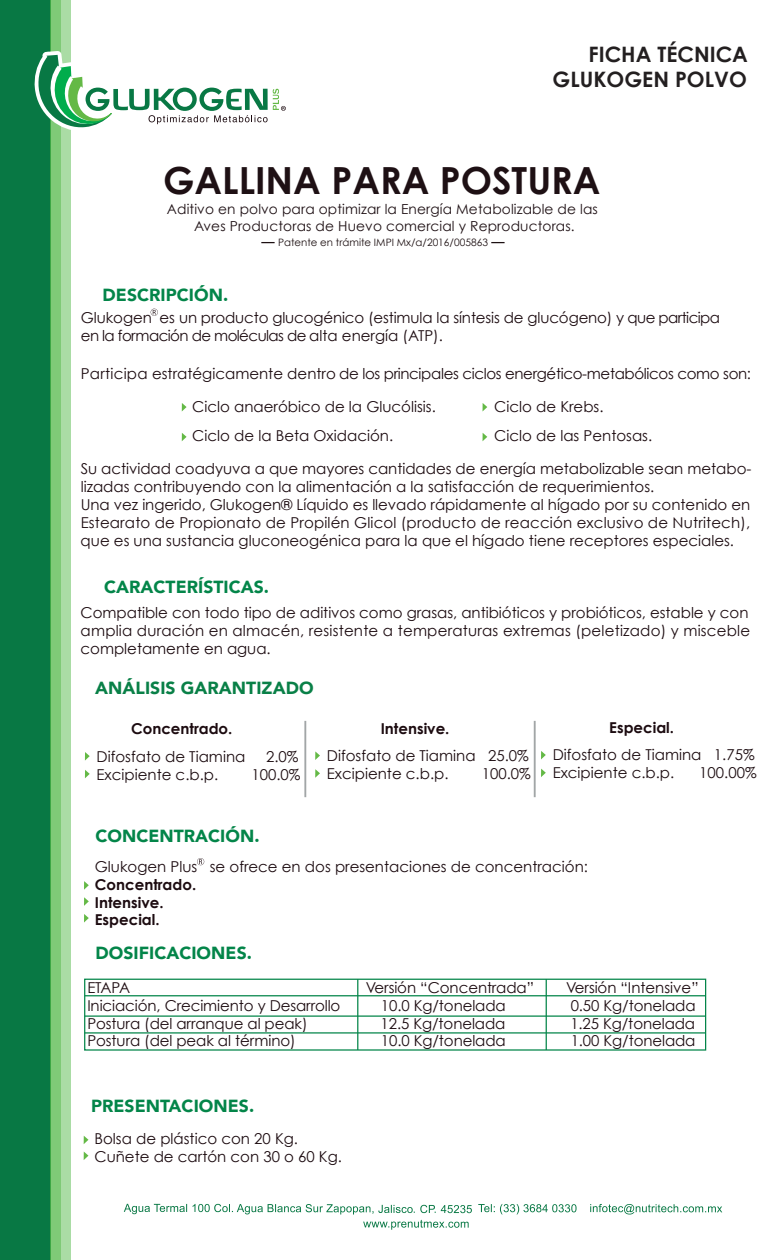
<style>
.page{position:relative;width:765px;height:1260px;background:#fff}
.page>*{position:absolute;margin:0;border:0;box-sizing:border-box;transform-origin:0 0}
.t1{font:700 37.38px "Century Gothic";color:#1e1014}
.t2{font:700 21.25px/25.5px "Century Gothic";color:#231f20;text-align:right}
.t3{font:900 17.5px "Avenir";letter-spacing:.005em;color:#038549}
.t4{font:900 17.5px "Avenir";letter-spacing:.005em;color:#098047}
.t5{font:15px/18px "Century Gothic";color:#1c0b10}
.t6{font:15px/18px "Century Gothic";color:#1b0b0f}
.t7{font:700 15px/17.4px "Century Gothic";color:#1c0b10}
.t8{font:13.75px/16.2px "Century Gothic";letter-spacing:.01em;color:#1e1014;text-align:center}
.t9{font:10.25px "Century Gothic";color:#1d1012}
</style>
<div class="page">
<svg style="left:182px;top:403px;width:5px;height:8px"></svg>
<svg style="left:182px;top:433px;width:5px;height:8px"></svg>
<svg style="left:483px;top:403px;width:4px;height:8px"></svg>
<svg style="left:483px;top:433px;width:4px;height:8px"></svg>
<svg style="left:151px;top:309px;width:7px;height:7px"></svg>
<div style="left:0;top:0;width:51px;height:1260px;background:#087844"></div>
<svg style="left:51px;top:0;width:20px;height:1260px"></svg>
<svg style="left:124px;top:1204px;width:63px;height:10px"></svg>
<svg style="left:478px;top:1204px;width:99px;height:11px"></svg>
<svg style="left:590px;top:1204px;width:132px;height:11px"></svg>
<svg style="left:193px;top:1204px;width:279px;height:26px"></svg>
<svg style="left:34px;top:51px;width:252px;height:87px"></svg>
<svg style="left:261px;top:242px;width:14px;height:1px"></svg>
<svg style="left:491px;top:242px;width:14px;height:1px"></svg>
<svg style="left:84px;top:881px;width:5px;height:9px"></svg>
<svg style="left:84px;top:897px;width:5px;height:9px"></svg>
<svg style="left:84px;top:914px;width:5px;height:9px"></svg>
<svg style="left:84px;top:1136px;width:4px;height:8px"></svg>
<svg style="left:84px;top:1152px;width:4px;height:8px"></svg>
<div style="left:84px;top:979px;width:622px;height:72px;border:1px solid #038549"></div>
<hr style="left:85px;top:995px;width:621px;height:1px;background:#038549">
<hr style="left:85px;top:1015px;width:621px;height:2px;background:#038549">
<hr style="left:85px;top:1032px;width:621px;height:2px;background:#038549">
<hr style="left:357px;top:979px;width:1px;height:71px;background:#038549">
<hr style="left:546px;top:979px;width:1px;height:71px;background:#038549">
<svg style="left:197px;top:858px;width:7px;height:7px"></svg>
<svg style="left:85px;top:770px;width:5px;height:8px"></svg>
<svg style="left:85px;top:752px;width:5px;height:9px"></svg>
<svg style="left:315px;top:769px;width:5px;height:9px"></svg>
<svg style="left:315px;top:751px;width:5px;height:9px"></svg>
<svg style="left:541px;top:769px;width:5px;height:8px"></svg>
<svg style="left:541px;top:751px;width:5px;height:8px"></svg>
<hr style="left:304px;top:721px;width:2px;height:76px;background:#a2a6a7">
<hr style="left:534px;top:721px;width:2px;height:76px;background:#a2a6a7">
<h2 class="t2" style="left:553px;top:40px;width:197px">FICHA TÉCNICA<br>GLUKOGEN POLVO</h2>
<h1 class="t1" style="left:163px;top:152px;width:439px">GALLINA PARA POSTURA</h1>
<p class="t8" style="left:167px;top:201px;width:432px">Aditivo en polvo para optimizar la Energía Metabolizable de las<br>Aves Productoras de Huevo comercial y Reproductoras.</p>
<p class="t9" style="left:278px;top:235px;width:211px">Patente en trámite IMPI Mx/a/2016/005863</p>
<p class="t3" style="left:103px;top:280px;width:127px">DESCRIPCIÓN.</p>
<p class="t5" style="left:81px;top:309px;width:641px">Glukogen es un producto glucogénico (estimula la síntesis de glucógeno) y que participa en la formación de moléculas de alta energía (ATP).</p>
<p class="t5" style="left:192px;top:358px;width:560px;line-height:32px;text-indent:-111px">Participa estratégicamente dentro de los principales ciclos energético-metabólicos como son:<br>Ciclo anaeróbico de la Glucólisis.</p>
<p class="t5" style="left:192px;top:427px;width:202px">Ciclo de la Beta Oxidación.</p>
<p class="t5" style="left:494px;top:391px;width:160px;line-height:29.9px">Ciclo de Krebs.<br>Ciclo de las Pentosas.</p>
<p class="t5" style="left:81px;top:459px;width:672px">Su actividad coadyuva a que mayores cantidades de energía metabolizable sean metabo&shy;lizadas contribuyendo con la alimentación a la satisfacción de requerimientos.<br>Una vez ingerido, Glukogen® Líquido es llevado rápidamente al hígado por su contenido en Estearato de Propionato de Propilén Glicol (producto de reacción exclusivo de Nutritech), que es una sustancia gluconeogénica para la que el hígado tiene receptores especiales.</p>
<p class="t3" style="left:104px;top:572px;width:166px">CARACTERÍSTICAS.</p>
<p class="t5" style="left:81px;top:604px;width:671px;text-align:justify">Compatible con todo tipo de aditivos como grasas, antibióticos y probióticos, estable y con amplia duración en almacén, resistente a temperaturas extremas (peletizado) y misceble completamente en agua.</p>
<p class="t4" style="left:95px;top:673px;width:220px">ANÁLISIS GARANTIZADO</p>
<p class="t7" style="left:131px;top:719px;width:103px">Concentrado.</p>
<p class="t7" style="left:381px;top:719px;width:70px">Intensive.</p>
<p class="t7" style="left:609px;top:718px;width:66px">Especial.</p>
<p class="t6" style="left:97px;top:747px;width:150px">Difosfato de Tiamina</p>
<p class="t6" style="left:266px;top:747px;width:34px">2.0%</p>
<p class="t6" style="left:97px;top:765px;width:123px">Excipiente c.b.p.</p>
<p class="t6" style="left:252px;top:765px;width:51px">100.0%</p>
<p class="t6" style="left:327px;top:746px;width:203px">Difosfato de Tiamina 25.0%<br>Excipiente c.b.p.</p>
<p class="t6" style="left:482px;top:764px;width:51px">100.0%</p>
<p class="t6" style="left:553px;top:746px;width:203px">Difosfato de Tiamina 1.75%<br>Excipiente c.b.p.</p>
<p class="t6" style="left:699px;top:764px;width:59px">100.00%</p>
<p class="t3" style="left:95px;top:821px;width:166px">CONCENTRACIÓN.</p>
<p class="t5" style="left:95px;top:858px;width:495px">Glukogen Plus se ofrece en dos presentaciones de concentración:</p>
<p class="t7" style="left:95px;top:876px;width:103px">Concentrado.<br>Intensive.<br>Especial.</p>
<p class="t3" style="left:95px;top:938px;width:158px">DOSIFICACIONES.</p>
<p class="t5" style="left:87px;top:979px;width:44px">ETAPA</p>
<p class="t5" style="left:366px;top:979px;width:170px">Versión “Concentrada”</p>
<p class="t5" style="left:566px;top:979px;width:134px">Versión “Intensive”</p>
<p class="t5" style="left:87px;top:996px;width:255px">Iniciación, Crecimiento y Desarrollo</p>
<p class="t5" style="left:381px;top:996px;width:126px">10.0 Kg/tonelada</p>
<p class="t5" style="left:571px;top:996px;width:126px">0.50 Kg/tonelada</p>
<p class="t5" style="left:87px;top:1014px;width:222px">Postura (del arranque al peak)</p>
<p class="t5" style="left:381px;top:1014px;width:126px">12.5 Kg/tonelada</p>
<p class="t5" style="left:570px;top:1014px;width:126px">1.25 Kg/tonelada</p>
<p class="t5" style="left:87px;top:1031px;width:210px">Postura (del peak al término)</p>
<p class="t5" style="left:381px;top:1031px;width:126px">10.0 Kg/tonelada</p>
<p class="t5" style="left:571px;top:1031px;width:126px">1.00 Kg/tonelada</p>
<p class="t3" style="left:91px;top:1091px;width:165px">PRESENTACIONES.</p>
<p class="t5" style="left:95px;top:1130px;width:249px">Bolsa de plástico con 20 Kg.<br>Cuñete de cartón con 30 o 60 Kg.</p>
</div>
